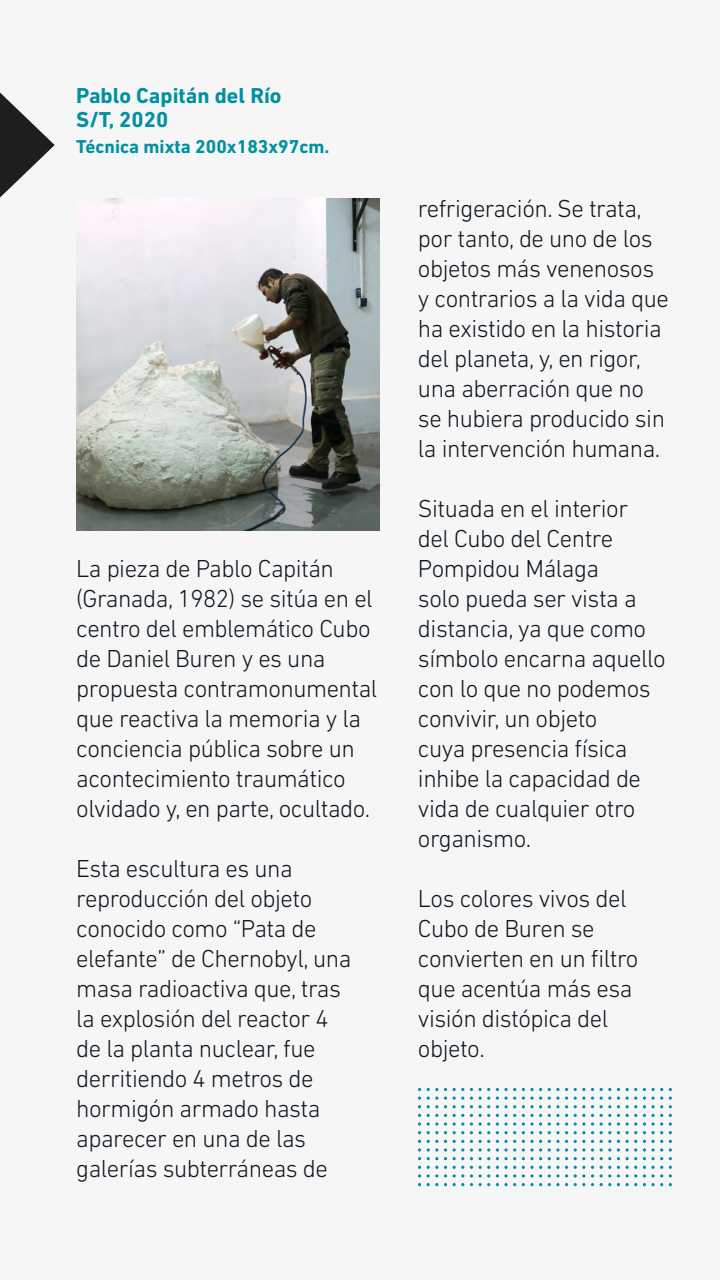
<style>
.page{position:relative;width:720px;height:1280px;background:#f6f6f6}
.page>*{position:absolute;margin:0;border:0;box-sizing:border-box;transform-origin:0 0}
.t1{font:300 25px/30px "DIN Next LT Pro";letter-spacing:-.02em;color:#0f1820}
.t2{font:700 22px/25px "DIN Next LT Pro";color:#0091a1}
.t3{font:700 19px "DIN Next LT Pro";color:#0091a1}
</style>
<div class="page">
<svg style="left:0;top:93px;width:55px;height:105px"></svg>
<svg style="left:669px;top:1097px;width:3px;height:11px"></svg>
<svg style="left:669px;top:1114px;width:3px;height:20px"></svg>
<svg style="left:669px;top:1140px;width:3px;height:20px"></svg>
<svg style="left:669px;top:1166px;width:3px;height:20px"></svg>
<svg style="left:643px;top:1088px;width:20px;height:3px"></svg>
<svg style="left:643px;top:1097px;width:20px;height:11px"></svg>
<svg style="left:643px;top:1114px;width:20px;height:20px"></svg>
<svg style="left:643px;top:1140px;width:20px;height:20px"></svg>
<svg style="left:643px;top:1166px;width:20px;height:20px"></svg>
<svg style="left:626px;top:1088px;width:11px;height:3px"></svg>
<svg style="left:626px;top:1097px;width:11px;height:11px"></svg>
<svg style="left:626px;top:1114px;width:11px;height:20px"></svg>
<svg style="left:626px;top:1140px;width:11px;height:20px"></svg>
<svg style="left:626px;top:1166px;width:11px;height:20px"></svg>
<svg style="left:617px;top:1097px;width:3px;height:11px"></svg>
<svg style="left:617px;top:1114px;width:3px;height:20px"></svg>
<svg style="left:617px;top:1140px;width:3px;height:20px"></svg>
<svg style="left:617px;top:1166px;width:3px;height:20px"></svg>
<svg style="left:600px;top:1088px;width:11px;height:3px"></svg>
<svg style="left:600px;top:1097px;width:11px;height:11px"></svg>
<svg style="left:600px;top:1114px;width:11px;height:20px"></svg>
<svg style="left:600px;top:1140px;width:11px;height:20px"></svg>
<svg style="left:600px;top:1166px;width:11px;height:20px"></svg>
<svg style="left:591px;top:1097px;width:3px;height:11px"></svg>
<svg style="left:591px;top:1114px;width:3px;height:20px"></svg>
<svg style="left:591px;top:1140px;width:3px;height:20px"></svg>
<svg style="left:591px;top:1166px;width:3px;height:20px"></svg>
<svg style="left:574px;top:1088px;width:11px;height:3px"></svg>
<svg style="left:574px;top:1097px;width:11px;height:11px"></svg>
<svg style="left:574px;top:1114px;width:11px;height:20px"></svg>
<svg style="left:574px;top:1140px;width:11px;height:20px"></svg>
<svg style="left:574px;top:1166px;width:11px;height:20px"></svg>
<svg style="left:548px;top:1088px;width:20px;height:3px"></svg>
<svg style="left:548px;top:1097px;width:20px;height:11px"></svg>
<svg style="left:548px;top:1114px;width:20px;height:20px"></svg>
<svg style="left:548px;top:1140px;width:20px;height:20px"></svg>
<svg style="left:548px;top:1166px;width:20px;height:20px"></svg>
<svg style="left:522px;top:1088px;width:20px;height:3px"></svg>
<svg style="left:522px;top:1097px;width:20px;height:11px"></svg>
<svg style="left:522px;top:1114px;width:20px;height:20px"></svg>
<svg style="left:522px;top:1140px;width:20px;height:20px"></svg>
<svg style="left:522px;top:1166px;width:20px;height:20px"></svg>
<svg style="left:496px;top:1088px;width:20px;height:3px"></svg>
<svg style="left:496px;top:1097px;width:20px;height:11px"></svg>
<svg style="left:496px;top:1114px;width:20px;height:20px"></svg>
<svg style="left:496px;top:1140px;width:20px;height:20px"></svg>
<svg style="left:496px;top:1166px;width:20px;height:20px"></svg>
<svg style="left:470px;top:1088px;width:20px;height:3px"></svg>
<svg style="left:470px;top:1097px;width:20px;height:11px"></svg>
<svg style="left:470px;top:1114px;width:20px;height:20px"></svg>
<svg style="left:470px;top:1140px;width:20px;height:20px"></svg>
<svg style="left:470px;top:1166px;width:20px;height:20px"></svg>
<svg style="left:453px;top:1088px;width:11px;height:3px"></svg>
<svg style="left:453px;top:1097px;width:11px;height:11px"></svg>
<svg style="left:453px;top:1114px;width:11px;height:20px"></svg>
<svg style="left:453px;top:1140px;width:11px;height:20px"></svg>
<svg style="left:453px;top:1166px;width:11px;height:20px"></svg>
<svg style="left:444px;top:1097px;width:3px;height:11px"></svg>
<svg style="left:444px;top:1114px;width:3px;height:20px"></svg>
<svg style="left:444px;top:1140px;width:3px;height:20px"></svg>
<svg style="left:444px;top:1166px;width:3px;height:20px"></svg>
<svg style="left:427px;top:1088px;width:11px;height:3px"></svg>
<svg style="left:427px;top:1097px;width:11px;height:11px"></svg>
<svg style="left:427px;top:1114px;width:11px;height:20px"></svg>
<svg style="left:427px;top:1140px;width:11px;height:20px"></svg>
<svg style="left:427px;top:1166px;width:11px;height:20px"></svg>
<svg style="left:418px;top:1097px;width:3px;height:11px"></svg>
<svg style="left:418px;top:1114px;width:3px;height:20px"></svg>
<svg style="left:418px;top:1140px;width:3px;height:20px"></svg>
<svg style="left:418px;top:1166px;width:3px;height:20px"></svg>
<img style="left:76px;top:199px;width:304px;height:332px">
<p class="t2" style="left:76px;top:82px;width:207px">Pablo Capitán del Río<br>S/T, 2020</p>
<p class="t3" style="left:76px;top:135px;width:255px">Técnica mixta 200x183x97cm.</p>
<p class="t1" style="left:76px;top:553px;width:303px">La pieza de Pablo Capitán (Granada, 1982) se sitúa en el centro del emblemático Cubo de Daniel Buren y es una propuesta contramonumental que reactiva la memoria y la conciencia pública sobre un acontecimiento traumático olvidado y, en parte, ocultado.</p>
<p class="t1" style="left:76px;top:853px;width:277px">Esta escultura es una reproducción del objeto conocido como “Pata de elefante” de Chernobyl, una masa radioactiva que, tras la explosión del reactor 4 de la planta nuclear, fue derritiendo 4 metros de hormigón armado hasta aparecer en una de las galerías subterráneas de</p>
<p class="t1" style="left:418px;top:194px;width:253px">refrigeración. Se trata, por tanto, de uno de los objetos más venenosos y contrarios a la vida que ha existido en la historia del planeta, y, en rigor, una aberración que no se hubiera producido sin la intervención humana.</p>
<p class="t1" style="left:418px;top:494px;width:249px">Situada en el interior<br>del Cubo del Centre<br>Pompidou Málaga<br>solo pueda ser vista a distancia, ya que como símbolo encarna aquello con lo que no podemos convivir, un objeto<br>cuya presencia física inhibe la capacidad de vida de cualquier otro organismo.</p>
<p class="t1" style="left:418px;top:884px;width:222px">Los colores vivos del<br>Cubo de Buren se convierten en un filtro que acentúa más esa visión distópica del objeto.</p>
</div>
